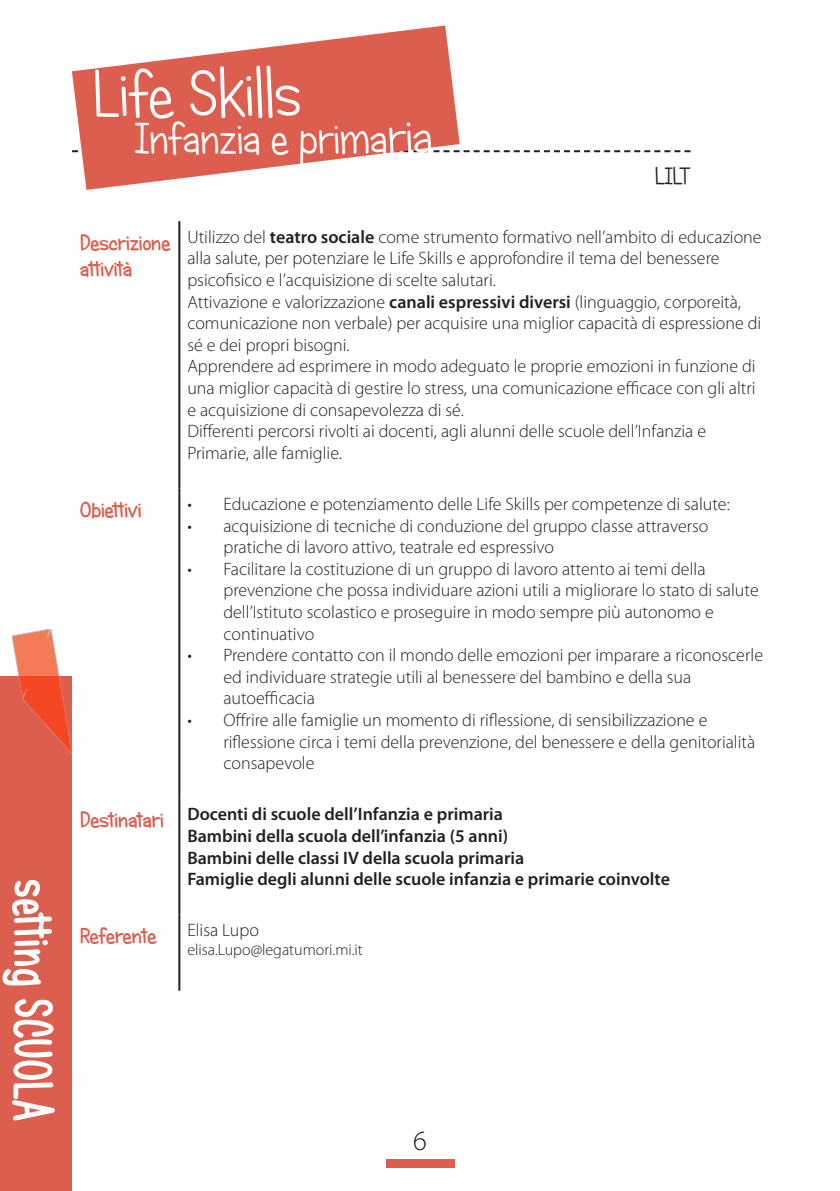
<style>
.page{position:relative;width:840px;height:1191px;background:#fff}
.page>*{position:absolute;margin:0;border:0;box-sizing:border-box;transform-origin:0 0}
.t1{font:64px "Candy Round BTN";color:#fff}
.t2{font:700 54px "Candy Round BTN Cond";color:#fff}
.t3{font:44px "Candy Round BTN";color:#fff}
.t4{font:300 28px "Myriad Pro";color:#231f20}
.t5{font:24px "Candy Round BTN";color:#231f20}
.t6{font:22px/26.4px "Candy Round BTN Bold";color:#db5e4f}
.t7{font:300 18px/21.6px "Myriad Pro";color:#231f20}
.t8{font:600 18px "Myriad Pro";color:#231f20}
.t9{font:300 16px "Myriad Pro";color:#231f20}
.s1{font-size:50px}
.s2{font-weight:600}
</style>
<div class="page">
<div style="left:0;top:677px;width:72px;height:514px;background:#db5e4f"></div>
<div style="left:386px;top:1159px;width:68px;height:8px;background:#db5e4f"></div>
<svg style="left:12px;top:629px;width:60px;height:124px"></svg>
<hr style="left:178px;top:221px;width:2px;height:267px;background:#231f20">
<hr style="left:178px;top:488px;width:2px;height:311px;background:#231f20">
<hr style="left:178px;top:799px;width:2px;height:115px;background:#231f20">
<hr style="left:178px;top:914px;width:2px;height:76px;background:#231f20">
<svg style="left:459px;top:150px;width:231px;height:2px"></svg>
<svg style="left:72px;top:26px;width:387px;height:164px;fill:#db5e4f"></svg>
<h2 class="t2" style="left:65px;top:879px;width:244px;rotate:90deg">setting SCUOLA</h2>
<p class="t1" style="left:93px;top:56px;width:209px">Life Skills</p>
<p class="t3" style="left:135px;top:112px;width:299px">Infanzia e prima<span class="s1">ria</span></p>
<p class="t5" style="left:654px;top:162px;width:37px">LILT</p>
<p class="t6" style="left:80px;top:229px;width:92px">Descrizione attività</p>
<p class="t7" style="left:187px;top:226px;width:575px">Utilizzo del <span class="s2">teatro sociale</span> come strumento formativo nell’ambito di educazione alla salute, per potenziare le Life Skills e approfondire il tema del benessere psicofisico e l’acquisizione di scelte salutari.</p>
<p class="t7" style="left:187px;top:291px;width:575px">Attivazione e valorizzazione <span class="s2">canali espressivi diversi</span> (linguaggio, corporeità, comunicazione non verbale) per acquisire una miglior capacità di espressione di sé e dei propri bisogni.</p>
<p class="t7" style="left:187px;top:356px;width:569px;text-align:justify">Apprendere ad esprimere in modo adeguato le proprie emozioni in funzione di una miglior capacità di gestire lo stress, una comunicazione efficace con gli altri e acquisizione di consapevolezza di sé.</p>
<p class="t7" style="left:187px;top:421px;width:520px">Differenti percorsi rivolti ai docenti, agli alunni delle scuole dell’Infanzia e<br>Primarie, alle famiglie.</p>
<p class="t6" style="left:80px;top:496px;width:63px">Obiettivi</p>
<p class="t7" style="left:187px;top:493px;width:543px">• Educazione e potenziamento delle Life Skills per competenze di salute:</p>
<p class="t7" style="left:223px;top:515px;width:486px;text-indent:-36px">• acquisizione di tecniche di conduzione del gruppo classe attraverso pratiche di lavoro attivo, teatrale ed espressivo</p>
<p class="t7" style="left:223px;top:558px;width:536px;text-indent:-36px">• Facilitare la costituzione di un gruppo di lavoro attento ai temi della prevenzione che possa individuare azioni utili a migliorare lo stato di salute dell’Istituto scolastico e proseguire in modo sempre più autonomo e continuativo</p>
<p class="t7" style="left:223px;top:644px;width:541px;text-indent:-36px">• Prendere contatto con il mondo delle emozioni per imparare a riconoscerle ed individuare strategie utili al benessere del bambino e della sua autoefficacia</p>
<p class="t7" style="left:223px;top:709px;width:533px;text-indent:-36px">• Offrire alle famiglie un momento di riflessione, di sensibilizzazione e riflessione circa i temi della prevenzione, del benessere e della genitorialità consapevole</p>
<p class="t6" style="left:80px;top:806px;width:85px">Destinatari</p>
<p class="t8" style="left:187px;top:804px;width:317px">Docenti di scuole dell’Infanzia e primaria</p>
<p class="t8" style="left:187px;top:826px;width:322px">Bambini della scuola dell’infanzia (5 anni)</p>
<p class="t8" style="left:187px;top:847px;width:338px">Bambini delle classi IV della scuola primaria</p>
<p class="t8" style="left:187px;top:869px;width:484px">Famiglie degli alunni delle scuole infanzia e primarie coinvolte</p>
<p class="t6" style="left:80px;top:922px;width:78px">Referente</p>
<p class="t7" style="left:187px;top:919px;width:73px">Elisa Lupo</p>
<p class="t9" style="left:187px;top:941px;width:177px">elisa.Lupo@legatumori.mi.it</p>
<h3 class="t4" style="left:413px;top:1125px;width:15px">6</h3>
</div>
